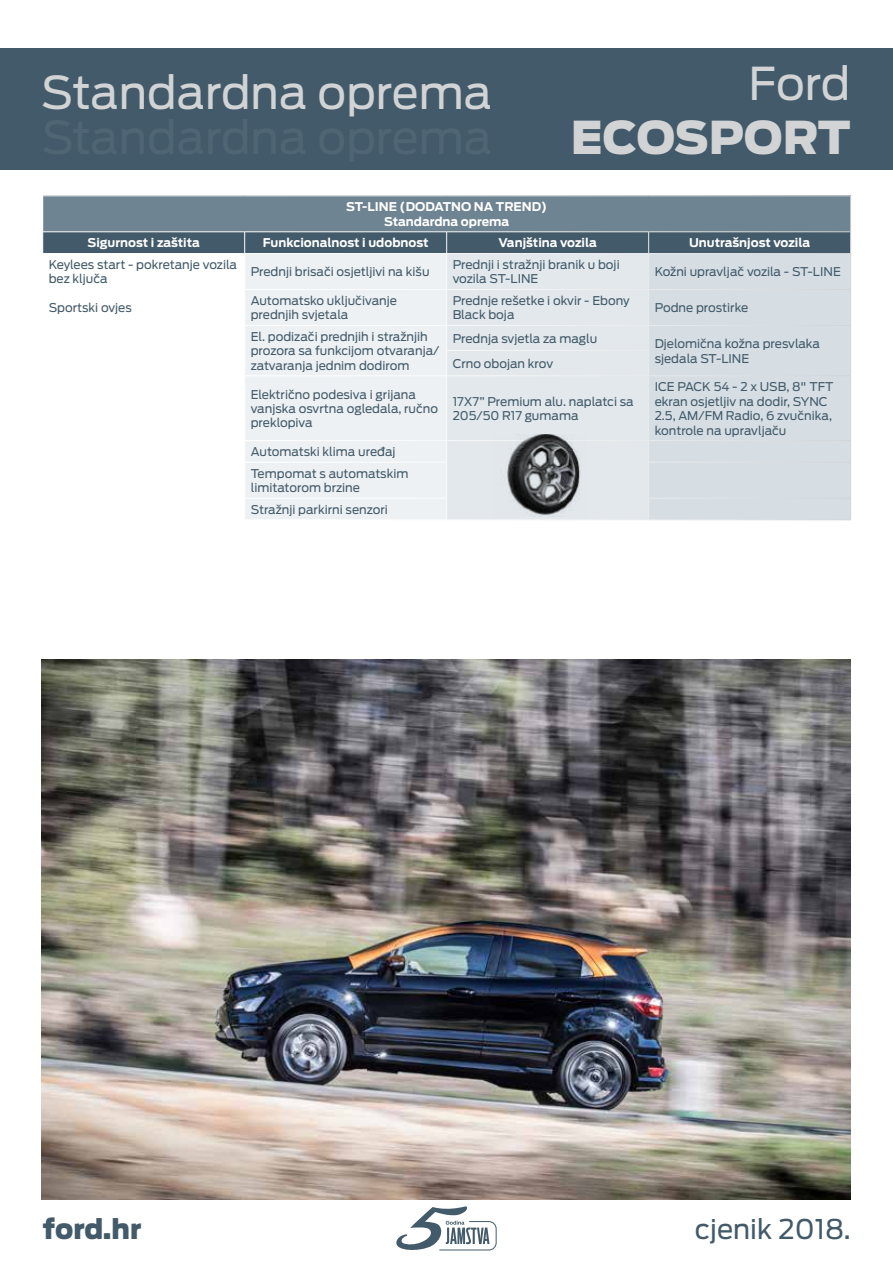
<style>
.page{position:relative;width:893px;height:1263px;background:#fff}
.page>*{position:absolute;margin:0;border:0;box-sizing:border-box;transform-origin:0 0}
.t1{font:45px "Ford Antenna";color:#d1d3d4}
.t2{font:900 45px "Ford Antenna";letter-spacing:-.01em;color:#d1d3d4}
.t3{font:27px "Ford Antenna";color:#425a69}
.t4{font:900 27px "Ford Antenna";letter-spacing:-.005em;color:#425a69}
.t5{font:12px/14.4px "Ford Antenna";color:#425a69}
.t6{font:700 12px "Ford Antenna";color:#fff}
</style>
<div class="page">
<div style="left:0;top:48px;width:893px;height:122px;background:#425a69"></div>
<svg style="left:396px;top:1206px;width:101px;height:45px"></svg>
<div style="left:43px;top:196px;width:808px;height:36px;background:#6f8493"></div>
<div style="left:245px;top:254px;width:201px;height:265px;background:#eef1f4"></div>
<div style="left:447px;top:254px;width:201px;height:266px;background:#e2e8ec"></div>
<div style="left:649px;top:254px;width:201px;height:266px;background:#d6dee4"></div>
<hr style="left:43px;top:196px;width:202px;height:1px;background:#fff">
<hr style="left:245px;top:196px;width:202px;height:1px;background:#fff">
<hr style="left:447px;top:196px;width:202px;height:1px;background:#fff">
<hr style="left:649px;top:196px;width:202px;height:1px;background:#fff">
<hr style="left:850px;top:196px;width:1px;height:36px;background:#fff">
<div style="left:42px;top:232px;width:809px;height:21px;background:#425a69"></div>
<hr style="left:245px;top:289px;width:202px;height:1px;background:#fff">
<hr style="left:447px;top:289px;width:202px;height:1px;background:#fff">
<hr style="left:649px;top:289px;width:202px;height:1px;background:#fff">
<hr style="left:245px;top:325px;width:202px;height:1px;background:#fff">
<hr style="left:447px;top:325px;width:202px;height:1px;background:#fff">
<hr style="left:649px;top:325px;width:202px;height:1px;background:#fff">
<hr style="left:446px;top:350px;width:203px;height:1px;background:#fff">
<svg style="left:648px;top:326px;width:1px;height:50px"></svg>
<svg style="left:850px;top:326px;width:1px;height:50px"></svg>
<hr style="left:245px;top:376px;width:202px;height:1px;background:#fff">
<hr style="left:447px;top:376px;width:202px;height:1px;background:#fff">
<hr style="left:649px;top:376px;width:202px;height:1px;background:#fff">
<hr style="left:245px;top:440px;width:202px;height:1px;background:#fff">
<hr style="left:447px;top:440px;width:202px;height:1px;background:#fff">
<hr style="left:649px;top:440px;width:202px;height:1px;background:#fff">
<svg style="left:648px;top:441px;width:1px;height:21px"></svg>
<svg style="left:850px;top:441px;width:1px;height:21px"></svg>
<hr style="left:245px;top:462px;width:202px;height:1px;background:#fff">
<hr style="left:648px;top:462px;width:203px;height:1px;background:#fff">
<hr style="left:245px;top:498px;width:202px;height:1px;background:#fff">
<hr style="left:648px;top:498px;width:203px;height:1px;background:#fff">
<svg style="left:648px;top:498px;width:1px;height:22px"></svg>
<svg style="left:850px;top:498px;width:1px;height:22px"></svg>
<img style="left:493px;top:435px;width:94px;height:81px">
<img style="left:41px;top:659px;width:809px;height:540px">
<h1 class="t1" style="left:41px;top:54px;width:453px">Standardna oprema</h1>
<p class="t6" style="left:346px;top:196px;width:169px">ST-Li ne (dodatno na TREND</p>
<p class="t6" style="left:541px;top:196px;width:8px">)</p>
<p class="t6" style="left:384px;top:211px;width:127px">Standardna oprema</p>
<h1 class="t1" style="left:748px;top:45px;width:103px">Ford</h1>
<h1 class="t2" style="left:571px;top:95px;width:281px">ECOSPORT</h1>
<p class="t6" style="left:87px;top:232px;width:114px">Sigurnost i zaštita</p>
<p class="t6" style="left:263px;top:232px;width:167px">Funkcionalnost i udobnost</p>
<p class="t6" style="left:498px;top:232px;width:100px">Vanjština vozila</p>
<p class="t6" style="left:689px;top:232px;width:122px">Unutrašnjost vozila</p>
<p class="t5" style="left:49px;top:256px;width:190px">Keylees start - pokretanje vozila bez ključa</p>
<p class="t5" style="left:251px;top:263px;width:180px">Prednji brisači osjetljivi na kišu</p>
<p class="t5" style="left:453px;top:256px;width:168px">Prednji i stražnji branik u boji vozila ST-LINE</p>
<p class="t5" style="left:655px;top:263px;width:188px">Kožni upravljač vozila - ST-LINE</p>
<p class="t5" style="left:49px;top:299px;width:85px">Sportski ovjes</p>
<p class="t5" style="left:251px;top:292px;width:148px">Automatsko uključivanje prednjih svjetala</p>
<p class="t5" style="left:453px;top:292px;width:179px">Prednje rešetke i okvir - Ebony<br>Black boja</p>
<p class="t5" style="left:655px;top:299px;width:95px">Podne prostirke</p>
<p class="t5" style="left:251px;top:328px;width:190px">El. podizači prednjih i stražnjih prozora sa funkcijom otvaranja/ zatvaranja jednim dodirom</p>
<p class="t5" style="left:453px;top:330px;width:146px">Prednja svjetla za maglu</p>
<p class="t5" style="left:655px;top:335px;width:167px">Djelomična kožna presvlaka sjedala ST-LINE</p>
<p class="t5" style="left:453px;top:355px;width:102px">Crno obojan krov</p>
<p class="t5" style="left:251px;top:386px;width:189px">Električno podesiva i grijana vanjska osvrtna ogledala, ručno preklopiva</p>
<p class="t5" style="left:453px;top:393px;width:183px">17X7” Premium alu. naplatci sa<br>205/50 R17 gumama</p>
<p class="t5" style="left:251px;top:440px;width:159px;line-height:21.6px">Automatski klima uređaj<br>Tempomat s automatskim</p>
<p class="t5" style="left:251px;top:476px;width:139px;line-height:21.6px">limitatorom brzine<br>Stražnji parkirni senzori</p>
<p class="t5" style="left:655px;top:378px;width:180px">ICE PACK 54 - 2 x USB, 8" TFT ekran osjetljiv na dodir, SYNC<br>2.5, AM/FM Radio, 6 zvučnika, kontrole na upravljaču</p>
<h2 class="t4" style="left:43px;top:1204px;width:101px">ford.hr</h2>
<h2 class="t3" style="left:695px;top:1206px;width:157px">cjenik 2018.</h2>
</div>
